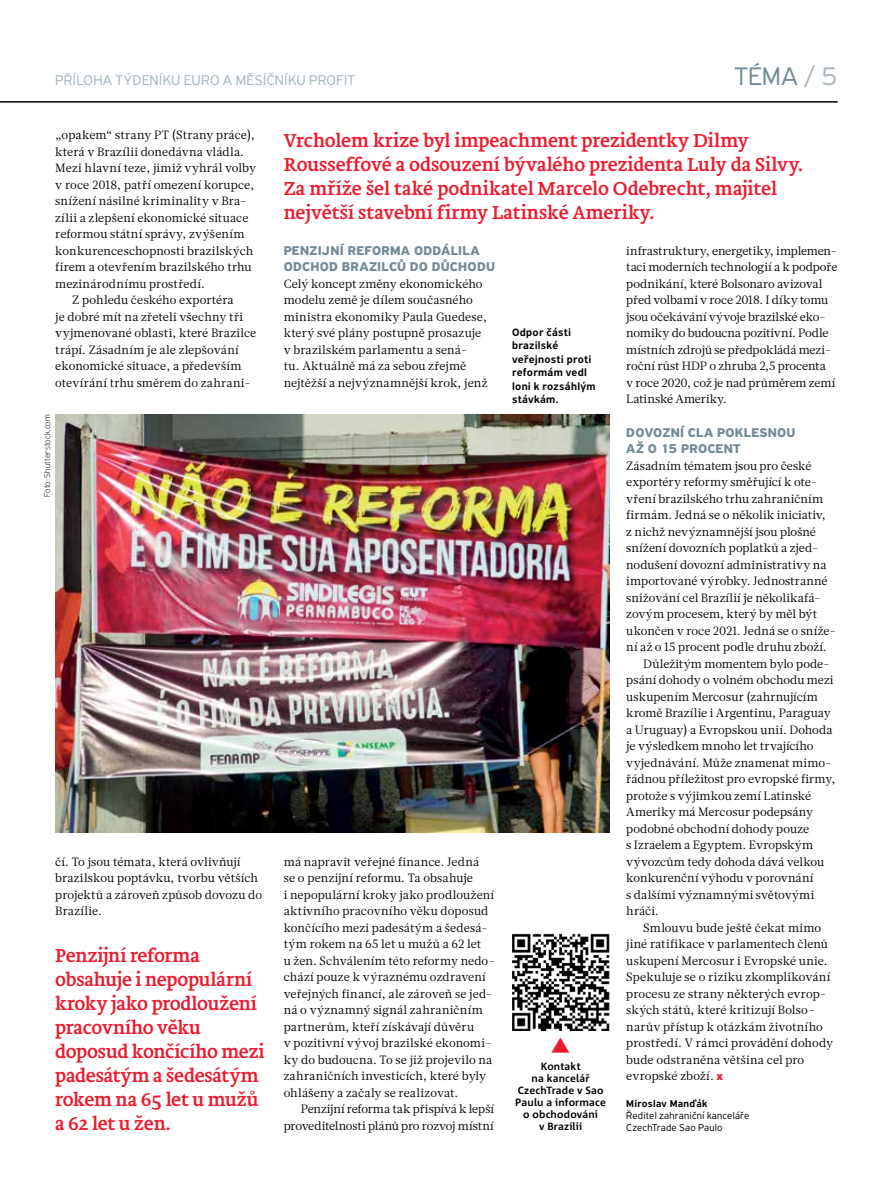
<style>
.page{position:relative;width:893px;height:1191px;background:#fff}
.page>*{position:absolute;margin:0;border:0;box-sizing:border-box;transform-origin:0 0}
.t1{font:300 27px "PF Highway Sans Pro";color:#748a96}
.t2{font:19.5px/24px "Brioni Text Std";letter-spacing:-.01em;color:#ed1b2f}
.t3{font:300 15px "PF Highway Sans Pro";letter-spacing:.01em;color:#a4b5bf}
.t4{font:700 13.5px/16.5px "PF Highway Sans Pro";letter-spacing:.02em;color:#748a96}
.t5{font:12px/16.5px "Glosa Text";letter-spacing:.005em;color:#000}
.t6{font:12px/16.5px "Glosa Text";letter-spacing:-.015em;color:#000;text-align:right}
.t7{font:12px "Glosa Text";letter-spacing:.03em;color:#000}
.t8{font:500 11.25px/13.5px "PF Highway Sans Pro";letter-spacing:.025em;color:#000}
.t9{font:700 10.5px/12px "Corpid E1 s";letter-spacing:.015em;color:#000;text-align:center}
.t10{font:300 10.5px/12px "PF Highway Sans Pro";letter-spacing:.02em;color:#000}
.t11{font:500 10.5px "PF Highway Sans Pro";letter-spacing:.025em;color:#000}
.t12{font:100 9px "PF Highway Sans Pro";letter-spacing:.025em;color:#000}
.s1{color:#a4b5bf}
.s2{font-family:"PF Highway Sans Pro";font-weight:900;color:#ed1b2f}
</style>
<div class="page">
<img style="left:512px;top:933px;width:97px;height:97px">
<hr style="left:0;top:101px;width:838px;height:2px;background:#000">
<img style="left:55px;top:414px;width:554px;height:418px">
<p class="t3" style="left:55px;top:71px;width:301px">PŘÍLOHA TÝDENÍKU EURO A MĚSÍČNÍKU PROFIT</p>
<h1 class="t1" style="left:734px;top:60px;width:105px">TÉMA <span class="s1">/ 5</span></h1>
<p class="t5" style="left:55px;top:127px;width:201px">„opakem“ strany PT (Strany práce),</p>
<p class="t5" style="left:55px;top:144px;width:190px">která v Brazílii donedávna vládla.</p>
<p class="t5" style="left:55px;top:160px;width:202px">Mezi hlavní teze, jimiž vyhrál volby</p>
<p class="t5" style="left:55px;top:177px;width:201px">v roce 2018, patří omezení korupce,</p>
<p class="t7" style="left:55px;top:193px;width:193px">snížení násilné kriminality v Bra-</p>
<p class="t5" style="left:55px;top:210px;width:195px">zílii a zlepšení ekonomické situace</p>
<p class="t5" style="left:55px;top:226px;width:191px">reformou státní správy, zvýšením</p>
<p class="t5" style="left:55px;top:243px;width:199px">konkurenceschopnosti brazilských</p>
<p class="t5" style="left:55px;top:259px;width:198px">firem a otevřením brazilského trhu</p>
<p class="t5" style="left:55px;top:276px;width:151px">mezinárodnímu prostředí.</p>
<p class="t5" style="left:72px;top:292px;width:163px">Z pohledu českého exportéra</p>
<p class="t5" style="left:55px;top:309px;width:189px">je dobré mít na zřeteli všechny tři</p>
<p class="t5" style="left:55px;top:325px;width:203px">vyjmenované oblasti, které Brazilce</p>
<p class="t5" style="left:55px;top:342px;width:185px">trápí. Zásadním je ale zlepšování</p>
<p class="t5" style="left:55px;top:358px;width:188px">ekonomické situace, a především</p>
<p class="t5" style="left:55px;top:375px;width:197px">otevírání trhu směrem do zahrani-</p>
<h2 class="t2" style="left:284px;top:129px;width:521px">Vrcholem krize byl impeachment prezidentky Dilmy Rousseffové a odsouzení bývalého prezidenta Luly da Silvy.<br>Za mříže šel také podnikatel Marcelo Odebrecht, majitel největší stavební firmy Latinské Ameriky.</h2>
<p class="t4" style="left:284px;top:243px;width:213px">PENZIJNÍ REFORMA ODDÁLILA<br>ODCHOD BRAZILCŮ DO DŮCHODU</p>
<p class="t5" style="left:284px;top:276px;width:205px">Celý koncept změny ekonomického modelu země je dílem současného ministra ekonomiky Paula Guedese, který své plány postupně prosazuje v brazilském parlamentu a sená-<br>tu. Aktuálně má za sebou zřejmě nejtěžší a nejvýznamnější krok, jenž</p>
<p class="t5" style="left:626px;top:243px;width:213px">infrastruktury, energetiky, implemen&shy;taci moderních technologií a k podpoře podnikání, které Bolsonaro avizoval před volbami v roce 2018. I díky tomu jsou očekávání vývoje brazilské eko&shy;nomiky do budoucna pozitivní. Podle místních zdrojů se předpokládá mezi&shy;roční růst HDP o zhruba 2,5 procenta<br>v roce 2020, což je nad průměrem zemí Latinské Ameriky.</p>
<p class="t4" style="left:626px;top:424px;width:171px">DOVOZNÍ CLA POKLESNOU<br>AŽ O 15 PROCENT</p>
<p class="t5" style="left:626px;top:457px;width:187px">Zásadním tématem jsou pro české</p>
<p class="t5" style="left:626px;top:474px;width:193px">exportéry reformy směřující k ote-</p>
<p class="t5" style="left:626px;top:490px;width:198px">vření brazilského trhu zahraničním</p>
<p class="t5" style="left:626px;top:507px;width:201px">firmám. Jedná se o několik iniciativ,</p>
<p class="t5" style="left:626px;top:523px;width:191px">z nichž nevýznamnější jsou plošné</p>
<p class="t5" style="left:626px;top:540px;width:194px">snížení dovozních poplatků a zjed-</p>
<p class="t5" style="left:626px;top:556px;width:202px">nodušení dovozní administrativy na</p>
<p class="t5" style="left:626px;top:573px;width:203px">importované výrobky. Jednostranné</p>
<p class="t5" style="left:626px;top:589px;width:196px">snižování cel Brazílií je několikafá-</p>
<p class="t5" style="left:626px;top:606px;width:192px">zovým procesem, který by měl být</p>
<p class="t5" style="left:626px;top:622px;width:211px">ukončen v roce 2021. Jedná se o sníže-</p>
<p class="t5" style="left:626px;top:639px;width:202px">ní až o 15 procent podle druhu zboží.</p>
<p class="t5" style="left:643px;top:655px;width:188px">Důležitým momentem bylo pode-</p>
<p class="t5" style="left:626px;top:672px;width:209px">psání dohody o volném obchodu mezi</p>
<p class="t5" style="left:626px;top:688px;width:193px">uskupením Mercosur (zahrnujícím</p>
<p class="t5" style="left:626px;top:705px;width:206px">kromě Brazílie i Argentinu, Paraguay</p>
<p class="t5" style="left:626px;top:721px;width:208px">a Uruguay) a Evropskou unií. Dohoda</p>
<p class="t5" style="left:626px;top:738px;width:189px">je výsledkem mnoho let trvajícího</p>
<p class="t5" style="left:626px;top:754px;width:207px">vyjednávání. Může znamenat mimo-</p>
<p class="t5" style="left:626px;top:771px;width:211px">řádnou příležitost pro evropské firmy,</p>
<p class="t5" style="left:626px;top:787px;width:186px">protože s výjimkou zemí Latinské</p>
<p class="t5" style="left:626px;top:804px;width:188px">Ameriky má Mercosur podepsány</p>
<p class="t5" style="left:626px;top:820px;width:184px">podobné obchodní dohody pouze</p>
<p class="t5" style="left:626px;top:837px;width:188px">s Izraelem a Egyptem. Evropským</p>
<p class="t5" style="left:626px;top:853px;width:199px">vývozcům tedy dohoda dává velkou</p>
<p class="t5" style="left:626px;top:870px;width:189px">konkurenční výhodu v porovnání</p>
<p class="t5" style="left:626px;top:886px;width:189px">s dalšími významnými světovými</p>
<p class="t5" style="left:626px;top:903px;width:34px">hráči.</p>
<p class="t5" style="left:643px;top:919px;width:180px">Smlouvu bude ještě čekat mimo</p>
<p class="t5" style="left:626px;top:936px;width:203px">jiné ratifikace v parlamentech členů</p>
<p class="t5" style="left:626px;top:952px;width:203px">uskupení Mercosur i Evropské unie.</p>
<p class="t5" style="left:626px;top:969px;width:206px">Spekuluje se o riziku zkomplikování</p>
<p class="t5" style="left:626px;top:985px;width:202px">procesu ze strany některých evrop-</p>
<p class="t5" style="left:626px;top:1002px;width:190px">ských států, které kritizují Bolso-</p>
<p class="t5" style="left:626px;top:1018px;width:198px">narův přístup k otázkám životního</p>
<p class="t5" style="left:626px;top:1035px;width:208px">prostředí. V rámci provádění dohody</p>
<p class="t5" style="left:626px;top:1051px;width:180px">bude odstraněna většina cel pro</p>
<p class="t5" style="left:626px;top:1068px;width:98px">evropské zboží. <span class="s2">x</span></p>
<p class="t11" style="left:626px;top:1097px;width:83px">Miroslav Manďák</p>
<p class="t10" style="left:626px;top:1109px;width:124px">Ředitel zahraniční kanceláře<br>CzechTrade Sao Paulo</p>
<p class="t8" style="left:512px;top:326px;width:85px">Odpor části brazilské veřejnosti proti reformám vedl loni k rozsáhlým stávkám.</p>
<p class="t12" style="left:42px;top:497px;width:85px;rotate:-90deg">Foto: Shutterstock.com</p>
<p class="t5" style="left:55px;top:853px;width:208px">čí. To jsou témata, která ovlivňují brazilskou poptávku, tvorbu větších projektů a zároveň způsob dovozu do<br>Brazílie.</p>
<p class="t5" style="left:284px;top:853px;width:213px">má napravit veřejné finance. Jedná<br>se o penzijní reformu. Ta obsahuje<br>i nepopulární kroky jako prodloužení aktivního pracovního věku doposud končícího mezi padesátým a šedesá&shy;tým rokem na 65 let u mužů a 62 let<br>u žen. Schválením této reformy nedo&shy;chází pouze k výraznému ozdravení veřejných financí, ale zároveň se jed&shy;ná o významný signál zahraničním partnerům, kteří získávají důvěru<br>v pozitivní vývoj brazilské ekonomi&shy;ky do budoucna. To se již projevilo na zahraničních investicích, které byly ohlášeny a začaly se realizovat.</p>
<p class="t6" style="left:284px;top:1101px;width:212px">Penzijní reforma tak přispívá k lepší proveditelnosti plánů pro rozvoj místní</p>
<h2 class="t2" style="left:55px;top:944px;width:211px">Penzijní reforma obsahuje i nepopulární kroky jako prodloužení pracovního věku doposud končícího mezi padesátým a šedesátým rokem na 65 let u mužů a 62 let u žen.</h2>
<p class="t9" style="left:515px;top:1059px;width:92px">Kontakt<br>na kancelář<br>CzechTrade v Sao<br>Paulu a informace o obchodování<br>v Brazílii</p>
</div>
